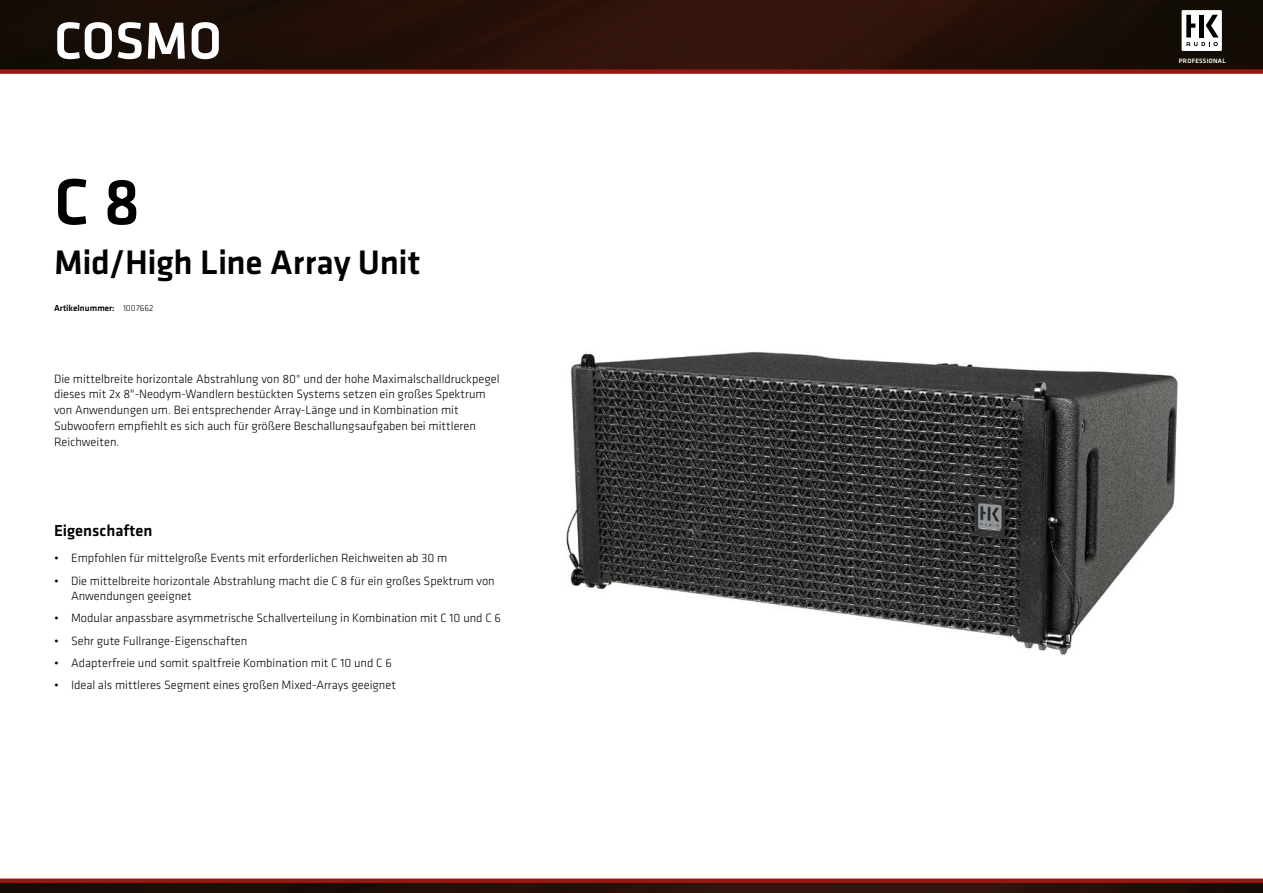
<style>
.page{position:relative;width:1263px;height:893px;background:#fff}
.page>*{position:absolute;margin:0;border:0;box-sizing:border-box;transform-origin:0 0}
.t1{font:500 67.5px "Klavika";color:#000}
.t2{font:500 54px "Klavika";color:#fff}
.t3{font:500 35.25px "Klavika";letter-spacing:-.005em;color:#000}
.t4{font:500 16.5px "Klavika";color:#000}
.t5{font:300 12.45px/15.8px "Klavika";color:#000}
.t6{font:500 9px "Klavika";letter-spacing:.005em;color:#000}
.t7{font:500 6.6px "Klavika";letter-spacing:.04em;color:#fff}
.s1{font-weight:300}
</style>
<div class="page">
<img style="left:0;top:883px;width:1263px;height:10px">
<div style="left:0;top:878px;width:1263px;height:5px;background:#981711"></div>
<img style="left:566px;top:351px;width:612px;height:304px">
<img style="left:0;top:0;width:1263px;height:69px">
<div style="left:0;top:69px;width:1263px;height:5px;background:#981711"></div>
<div style="left:1181px;top:10px;width:41px;height:41px;background:#fff"></div>
<svg style="left:1186px;top:15px;width:33px;height:31px"></svg>
<hr style="left:1199px;top:15px;width:4px;height:22px;background:#000">
<h2 class="t2" style="left:54px;top:4px;width:170px">COSMO</h2>
<h1 class="t1" style="left:54px;top:156px;width:88px">C 8</h1>
<h3 class="t3" style="left:54px;top:238px;width:368px">Mid/High Line Array Unit</h3>
<p class="t6" style="left:54px;top:302px;width:101px">Artikelnummer: <span class="s1">1007662</span></p>
<p class="t5" style="left:54px;top:371px;width:447px">Die mittelbreite horizontale Abstrahlung von 80° und der hohe Maximalschalldruckpegel dieses mit 2x 8"-Neodym-Wandlern bestückten Systems setzen ein großes Spektrum von Anwendungen um. Bei entsprechender Array-Länge und in Kombination mit Subwoofern empfiehlt es sich auch für größere Beschallungsaufgaben bei mittleren Reichweiten.</p>
<h3 class="t4" style="left:54px;top:519px;width:100px">Eigenschaften</h3>
<p class="t5" style="left:54px;top:550px;width:395px">• Empfohlen für mittelgroße Events mit erforderlichen Reichweiten ab 30 m</p>
<p class="t5" style="left:71px;top:572px;width:425px;text-indent:-17px">• Die mittelbreite horizontale Abstrahlung macht die C 8 für ein großes Spektrum von<br>Anwendungen geeignet</p>
<p class="t5" style="left:54px;top:610px;width:448px">• Modular anpassbare asymmetrische Schallverteilung in Kombination mit C 10 und C 6</p>
<p class="t5" style="left:54px;top:632px;width:195px">• Sehr gute Fullrange-Eigenschaften</p>
<p class="t5" style="left:54px;top:654px;width:339px">• Adapterfreie und somit spaltfreie Kombination mit C 10 und C 6</p>
<p class="t5" style="left:54px;top:677px;width:343px">• Ideal als mittleres Segment eines großen Mixed-Arrays geeignet</p>
<p class="t7" style="left:1179px;top:56px;width:48px">PROFESSIONAL</p>
</div>
